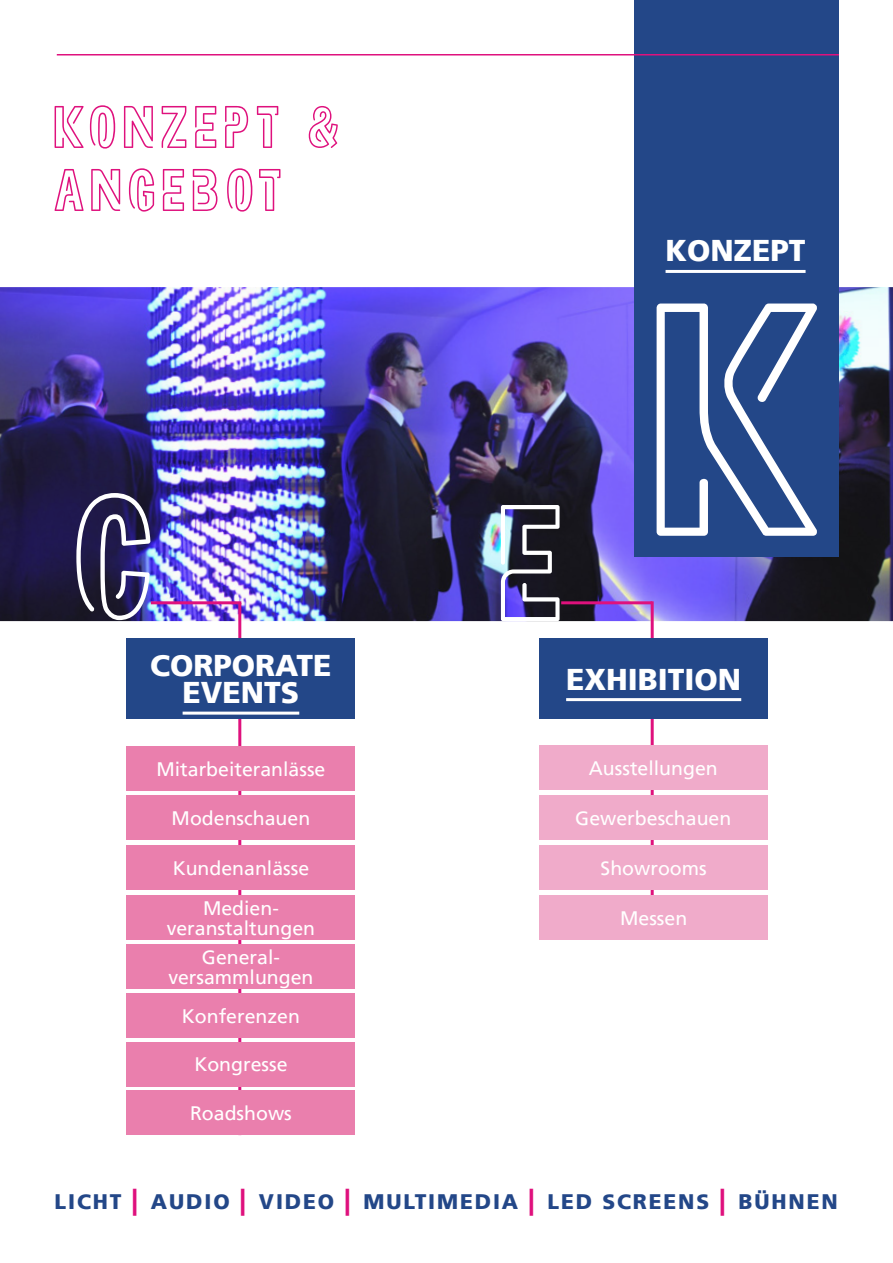
<style>
.page{position:relative;width:893px;height:1263px;background:#fff}
.page>*{position:absolute;margin:0;border:0;box-sizing:border-box;transform-origin:0 0}
.t1{font:290.25px "Neoneon";color:#fff}
.t2{font:154.2px "Neoneon";color:#fff}
.t3{font:145.05px "Neoneon";color:#fff}
.t4{font:52.5px/63px "Neoneon";letter-spacing:.065em;color:#df117d}
.t5{font:900 30px/27px "Frutiger";color:#fff;text-align:center}
.t6{font:900 21px "Frutiger";letter-spacing:.09em;color:#234788}
.t7{font:19.5px/19.5px "Frutiger";color:#fff;text-align:center}
.s1{font-size:27px;color:#df117d}
</style>
<div class="page">
<img style="left:0;top:287px;width:893px;height:334px">
<hr style="left:651px;top:601px;width:3px;height:339px;background:#df117d">
<hr style="left:238px;top:603px;width:3px;height:532px;background:#df117d">
<hr style="left:151px;top:601px;width:90px;height:3px;background:#df117d">
<div style="left:539px;top:638px;width:229px;height:81px;background:#234788"></div>
<hr style="left:566px;top:698px;width:175px;height:3px;background:#fff">
<div style="left:539px;top:746px;width:229px;height:44px;background:#f0abca"></div>
<div style="left:126px;top:746px;width:229px;height:44px;background:#ea7fad"></div>
<div style="left:539px;top:795px;width:229px;height:45px;background:#f0abca"></div>
<div style="left:126px;top:795px;width:229px;height:45px;background:#ea7fad"></div>
<div style="left:539px;top:845px;width:229px;height:45px;background:#f0abca"></div>
<div style="left:126px;top:845px;width:229px;height:45px;background:#ea7fad"></div>
<div style="left:539px;top:895px;width:229px;height:45px;background:#f0abca"></div>
<div style="left:126px;top:895px;width:229px;height:45px;background:#ea7fad"></div>
<div style="left:126px;top:944px;width:229px;height:45px;background:#ea7fad"></div>
<div style="left:126px;top:993px;width:229px;height:45px;background:#ea7fad"></div>
<div style="left:126px;top:1042px;width:229px;height:44px;background:#ea7fad"></div>
<div style="left:126px;top:1090px;width:229px;height:45px;background:#ea7fad"></div>
<div style="left:126px;top:638px;width:229px;height:81px;background:#234788"></div>
<hr style="left:183px;top:712px;width:116px;height:3px;background:#fff">
<hr style="left:561px;top:601px;width:91px;height:3px;background:#df117d">
<div style="left:634px;top:0;width:205px;height:557px;background:#234788"></div>
<hr style="left:665px;top:270px;width:141px;height:3px;background:#fff">
<hr style="left:57px;top:54px;width:782px;height:2px;background:#df117d">
<h3 class="t4" style="left:55px;top:93px;width:290px">KONZEPT &amp;<br>ANGEBOT</h3>
<h3 class="t5" style="left:665px;top:237px;width:142px">KONZEPT</h3>
<h2 class="t2" style="left:76px;top:462px;width:92px">C</h2>
<h3 class="t3" style="left:501px;top:474px;width:75px">E</h3>
<h1 class="t1" style="left:657px;top:242px;width:191px">K</h1>
<h3 class="t5" style="left:150px;top:652px;width:183px">CORPORATE<br>EVENTS</h3>
<h3 class="t5" style="left:566px;top:665px;width:177px">EXHIBITION</h3>
<p class="t7" style="left:156px;top:759px;width:171px">Mitarbeiteranlässe</p>
<p class="t7" style="left:589px;top:759px;width:130px">Ausstellungen</p>
<p class="t7" style="left:172px;top:809px;width:140px">Modenschauen</p>
<p class="t7" style="left:575px;top:809px;width:158px">Gewerbeschauen</p>
<p class="t7" style="left:173px;top:859px;width:138px">Kundenanlässe</p>
<p class="t7" style="left:601px;top:859px;width:108px">Showrooms</p>
<p class="t7" style="left:620px;top:908px;width:69px">Messen</p>
<p class="t7" style="left:167px;top:899px;width:150px">Medien&shy;veranstaltungen</p>
<p class="t7" style="left:168px;top:948px;width:147px">General&shy;versammlungen</p>
<p class="t7" style="left:182px;top:1006px;width:120px">Konferenzen</p>
<p class="t7" style="left:194px;top:1055px;width:95px">Kongresse</p>
<p class="t7" style="left:190px;top:1104px;width:103px">Roadshows</p>
<p class="t6" style="left:55px;top:1189px;width:785px">LICHT <span class="s1">|</span> AUDIO <span class="s1">|</span> VIDEO <span class="s1">|</span> MULTIMEDIA <span class="s1">|</span> LED SCREENS <span class="s1">|</span> BÜHNEN</p>
</div>
